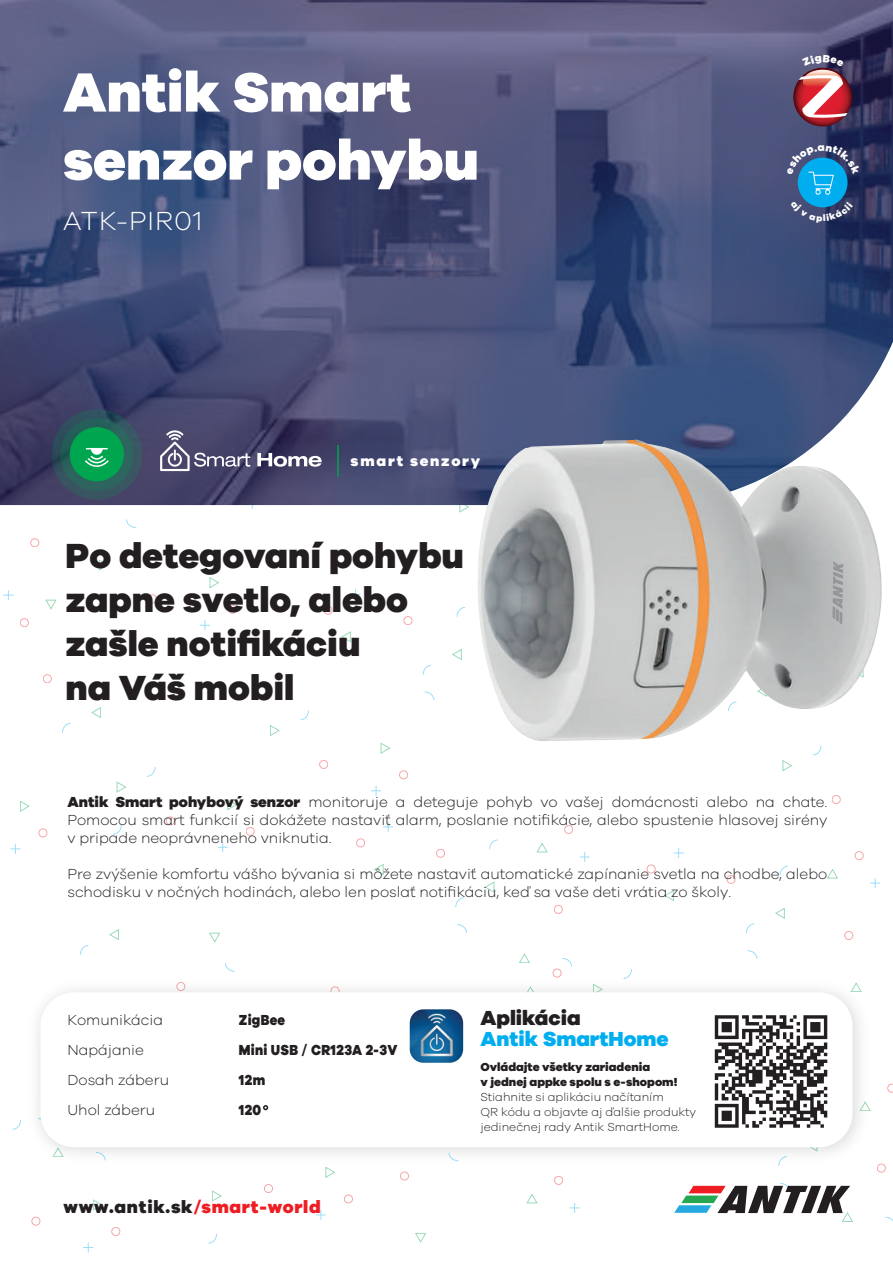
<style>
.page{position:relative;width:893px;height:1263px;background:#fff}
.page>*{position:absolute;margin:0;border:0;box-sizing:border-box;transform-origin:0 0}
.t1{font:800 57px/67.9px "Galano Grotesque";color:#fff}
.t2{font:800 36px/44px "Galano Grotesque";color:#231f20}
.t3{font:300 27px "Galano Grotesque";letter-spacing:.035em;color:#fff}
.t4{font:800 21px "Galano Grotesque";color:#00aeef}
.t5{font:800 21px "Galano Grotesque";color:#231f20}
.t6{font:800 18px "Galano Grotesque";letter-spacing:.04em;color:#231f20}
.t7{font:300 15px/30px "Galano Grotesque";color:#231f20}
.t8{font:800 15px/30px "Galano Grotesque";letter-spacing:.02em;color:#231f20;scale:.88 1}
.t9{font:800 15px "Galano Grotesque";letter-spacing:.12em;color:#fff}
.t10{font:300 12px/15px "Galano Grotesque";color:#231f20}
.t11{font:800 12px/15px "Galano Grotesque";color:#231f20}
.s1{font-weight:800}
.s2{color:#ee1d23}
</style>
<div class="page">
<svg style="left:126px;top:519px;width:10px;height:9px"></svg>
<div style="left:31px;top:538px;width:8px;height:9px;border:1px solid #ee1d23;border-radius:50%"></div>
<div style="left:20px;top:618px;width:9px;height:9px;border:1px solid #ee1d23;border-radius:50%"></div>
<svg style="left:46px;top:600px;width:10px;height:9px"></svg>
<svg style="left:3px;top:590px;width:10px;height:10px"></svg>
<svg style="left:95px;top:603px;width:9px;height:9px"></svg>
<svg style="left:129px;top:545px;width:9px;height:9px"></svg>
<div style="left:148px;top:595px;width:9px;height:8px;border:1px solid #ee1d23;border-radius:50%"></div>
<div style="left:228px;top:605px;width:9px;height:8px;border:1px solid #ee1d23;border-radius:50%"></div>
<svg style="left:99px;top:560px;width:9px;height:10px"></svg>
<svg style="left:210px;top:577px;width:9px;height:11px"></svg>
<svg style="left:200px;top:620px;width:10px;height:10px"></svg>
<div style="left:39px;top:829px;width:8px;height:8px;border:1px solid #ee1d23;border-radius:50%"></div>
<svg style="left:20px;top:801px;width:9px;height:10px"></svg>
<svg style="left:10px;top:844px;width:10px;height:10px"></svg>
<svg style="left:62px;top:723px;width:9px;height:9px"></svg>
<div style="left:43px;top:674px;width:9px;height:9px;border:1px solid #ee1d23;border-radius:50%"></div>
<svg style="left:92px;top:707px;width:9px;height:11px"></svg>
<svg style="left:113px;top:825px;width:8px;height:9px"></svg>
<svg style="left:147px;top:767px;width:8px;height:9px"></svg>
<div style="left:166px;top:817px;width:9px;height:8px;border:1px solid #ee1d23;border-radius:50%"></div>
<div style="left:246px;top:827px;width:8px;height:8px;border:1px solid #ee1d23;border-radius:50%"></div>
<svg style="left:117px;top:782px;width:9px;height:10px"></svg>
<svg style="left:228px;top:799px;width:9px;height:11px"></svg>
<svg style="left:218px;top:842px;width:10px;height:10px"></svg>
<svg style="left:80px;top:945px;width:8px;height:10px"></svg>
<svg style="left:110px;top:929px;width:9px;height:11px"></svg>
<svg style="left:562px;top:958px;width:10px;height:8px"></svg>
<svg style="left:457px;top:924px;width:10px;height:9px"></svg>
<div style="left:554px;top:905px;width:8px;height:9px;border:1px solid #ee1d23;border-radius:50%"></div>
<div style="left:564px;top:825px;width:9px;height:9px;border:1px solid #ee1d23;border-radius:50%"></div>
<svg style="left:519px;top:954px;width:11px;height:9px"></svg>
<svg style="left:537px;top:843px;width:10px;height:9px"></svg>
<svg style="left:580px;top:852px;width:10px;height:10px"></svg>
<svg style="left:489px;top:840px;width:9px;height:9px"></svg>
<svg style="left:456px;top:898px;width:8px;height:9px"></svg>
<div style="left:436px;top:849px;width:9px;height:8px;border:1px solid #ee1d23;border-radius:50%"></div>
<div style="left:356px;top:839px;width:9px;height:8px;border:1px solid #ee1d23;border-radius:50%"></div>
<svg style="left:485px;top:882px;width:9px;height:10px"></svg>
<svg style="left:374px;top:864px;width:9px;height:11px"></svg>
<svg style="left:383px;top:822px;width:10px;height:10px"></svg>
<svg style="left:425px;top:692px;width:9px;height:8px"></svg>
<svg style="left:457px;top:607px;width:8px;height:10px"></svg>
<svg style="left:423px;top:665px;width:8px;height:9px"></svg>
<div style="left:404px;top:616px;width:8px;height:9px;border:1px solid #ee1d23;border-radius:50%"></div>
<div style="left:324px;top:606px;width:8px;height:8px;border:1px solid #ee1d23;border-radius:50%"></div>
<svg style="left:452px;top:649px;width:9px;height:11px"></svg>
<svg style="left:342px;top:632px;width:9px;height:10px"></svg>
<svg style="left:351px;top:589px;width:10px;height:10px"></svg>
<svg style="left:300px;top:710px;width:9px;height:10px"></svg>
<div style="left:319px;top:760px;width:9px;height:9px;border:1px solid #ee1d23;border-radius:50%"></div>
<div style="left:399px;top:770px;width:9px;height:9px;border:1px solid #ee1d23;border-radius:50%"></div>
<svg style="left:270px;top:725px;width:9px;height:11px"></svg>
<svg style="left:381px;top:743px;width:9px;height:10px"></svg>
<svg style="left:460px;top:505px;width:9px;height:7px"></svg>
<svg style="left:371px;top:786px;width:10px;height:10px"></svg>
<svg style="left:885px;top:1217px;width:8px;height:4px"></svg>
<div style="left:877px;top:1164px;width:8px;height:8px;border:1px solid #ee1d23;border-radius:50%"></div>
<svg style="left:887px;top:1084px;width:6px;height:8px"></svg>
<svg style="left:748px;top:950px;width:9px;height:9px"></svg>
<div style="left:844px;top:931px;width:9px;height:9px;border:1px solid #ee1d23;border-radius:50%"></div>
<div style="left:855px;top:851px;width:8px;height:9px;border:1px solid #ee1d23;border-radius:50%"></div>
<svg style="left:827px;top:869px;width:11px;height:9px"></svg>
<svg style="left:870px;top:878px;width:10px;height:10px"></svg>
<svg style="left:780px;top:866px;width:8px;height:9px"></svg>
<svg style="left:746px;top:924px;width:8px;height:9px"></svg>
<div style="left:727px;top:875px;width:8px;height:9px;border:1px solid #ee1d23;border-radius:50%"></div>
<div style="left:647px;top:865px;width:8px;height:8px;border:1px solid #ee1d23;border-radius:50%"></div>
<svg style="left:775px;top:908px;width:9px;height:10px"></svg>
<svg style="left:665px;top:890px;width:9px;height:11px"></svg>
<svg style="left:674px;top:848px;width:10px;height:10px"></svg>
<svg style="left:813px;top:746px;width:8px;height:9px"></svg>
<div style="left:832px;top:795px;width:8px;height:9px;border:1px solid #ee1d23;border-radius:50%"></div>
<svg style="left:783px;top:760px;width:9px;height:11px"></svg>
<svg style="left:13px;top:1122px;width:7px;height:7px"></svg>
<div style="left:32px;top:1217px;width:8px;height:8px;border:1px solid #ee1d23;border-radius:50%"></div>
<div style="left:112px;top:1227px;width:8px;height:9px;border:1px solid #ee1d23;border-radius:50%"></div>
<svg style="left:93px;top:1200px;width:9px;height:10px"></svg>
<svg style="left:83px;top:1242px;width:10px;height:10px"></svg>
<svg style="left:209px;top:1234px;width:8px;height:9px"></svg>
<div style="left:264px;top:1184px;width:9px;height:9px;border:1px solid #ee1d23;border-radius:50%"></div>
<div style="left:344px;top:1195px;width:9px;height:8px;border:1px solid #ee1d23;border-radius:50%"></div>
<svg style="left:212px;top:1191px;width:9px;height:10px"></svg>
<svg style="left:326px;top:1172px;width:9px;height:5px"></svg>
<svg style="left:316px;top:1210px;width:10px;height:10px"></svg>
<svg style="left:225px;top:963px;width:10px;height:8px"></svg>
<svg style="left:209px;top:933px;width:11px;height:9px"></svg>
<div style="left:554px;top:1176px;width:9px;height:8px;border:1px solid #ee1d23;border-radius:50%"></div>
<svg style="left:527px;top:1194px;width:10px;height:9px"></svg>
<svg style="left:570px;top:1203px;width:10px;height:10px"></svg>
<div style="left:400px;top:1172px;width:9px;height:8px;border:1px solid #ee1d23;border-radius:50%"></div>
<div style="left:553px;top:969px;width:8px;height:8px;border:1px solid #ee1d23;border-radius:50%"></div>
<svg style="left:415px;top:1233px;width:11px;height:9px"></svg>
<svg style="left:0;top:0;width:893px;height:505px;background:#4d547c"></svg>
<svg style="left:257px;top:453px;width:65px;height:14px"></svg>
<svg style="left:160px;top:424px;width:90px;height:52px;background:#5f5d7d"></svg>
<svg style="left:674px;top:1183px;width:179px;height:38px"></svg>
<div style="left:798px;top:158px;width:49px;height:49px;background:#00aeef;border-radius:50%"></div>
<svg style="left:52px;top:409px;width:90px;height:91px;background:#33515f"></svg>
<svg style="left:60px;top:418px;width:73px;height:73px;background:#28625b"></svg>
<div style="left:70px;top:427px;width:54px;height:54px;background:#00a54f;border-radius:50%"></div>
<hr style="left:337px;top:445px;width:2px;height:32px;background:#00a54f">
<img style="left:20px;top:971px;width:851px;height:201px">
<div style="left:40px;top:992px;width:812px;height:155px;background:#fff;border-radius:34px"></div>
<img style="left:410px;top:1009px;width:53px;height:54px">
<svg style="left:714px;top:1015px;width:113px;height:113px"></svg>
<svg style="left:793px;top:68px;width:59px;height:58px"></svg>
<svg style="left:84px;top:448px;width:25px;height:19px"></svg>
<img style="left:474px;top:440px;width:408px;height:301px">
<svg style="left:263px;top:1105px;width:5px;height:5px"></svg>
<svg style="left:832px;top:561px;width:11px;height:64px"></svg>
<svg style="left:787px;top:145px;width:73px;height:50px"></svg>
<svg style="left:799px;top:54px;width:48px;height:64px"></svg>
<svg style="left:790px;top:201px;width:63px;height:22px"></svg>
<h1 class="t1" style="left:63px;top:56px;width:417px">Antik Smart senzor pohybu</h1>
<h3 class="t3" style="left:63px;top:205px;width:141px">ATK-PIR01</h3>
<p class="t9" style="left:351px;top:451px;width:131px">smart senzory</p>
<h2 class="t2" style="left:66px;top:533px;width:400px">Po detegovaní pohybu zapne svetlo, alebo zašle notifikáciu<br>na Váš mobil</h2>
<p class="t7" style="left:67px;top:792px;width:761px;line-height:18px;text-align:justify"><span class="s1">Antik Smart pohybový senzor</span> monitoruje a deteguje pohyb vo vašej domácnosti alebo na chate.<br>Pomocou smart funkcií si dokážete nastaviť alarm, poslanie notifikácie, alebo spustenie hlasovej sirény v pripade neoprávneneho vniknutia.</p>
<p class="t7" style="left:67px;top:864px;width:761px;line-height:18px">Pre zvýšenie komfortu vášho bývania si môžete nastaviť automatické zapínanie svetla na chodbe, alebo schodisku v nočných hodinách, alebo len poslať notifikáciu, keď sa vaše deti vrátia zo školy.</p>
<p class="t7" style="left:67px;top:1005px;width:103px">Komunikácia<br>Napájanie<br>Dosah záberu<br>Uhol záberu</p>
<p class="t8" style="left:239px;top:1005px;width:182px">ZigBee<br>Mini USB / CR123A 2-3V<br>12m<br>120</p>
<h3 class="t5" style="left:480px;top:1005px;width:102px">Aplikácia</h3>
<h3 class="t4" style="left:480px;top:1026px;width:190px">Antik SmartHome</h3>
<p class="t11" style="left:480px;top:1059px;width:199px">Ovládajte všetky zariadenia<br>v jednej appke spolu s e-shopom!</p>
<p class="t10" style="left:480px;top:1089px;width:217px">Stiahnite si aplikáciu načítaním<br>QR kódu a objavte aj ďalšie produkty jedinečnej rady Antik SmartHome.</p>
<p class="t6" style="left:64px;top:1195px;width:259px">www.antik.sk<span class="s2">/smart-world</span></p>
</div>
